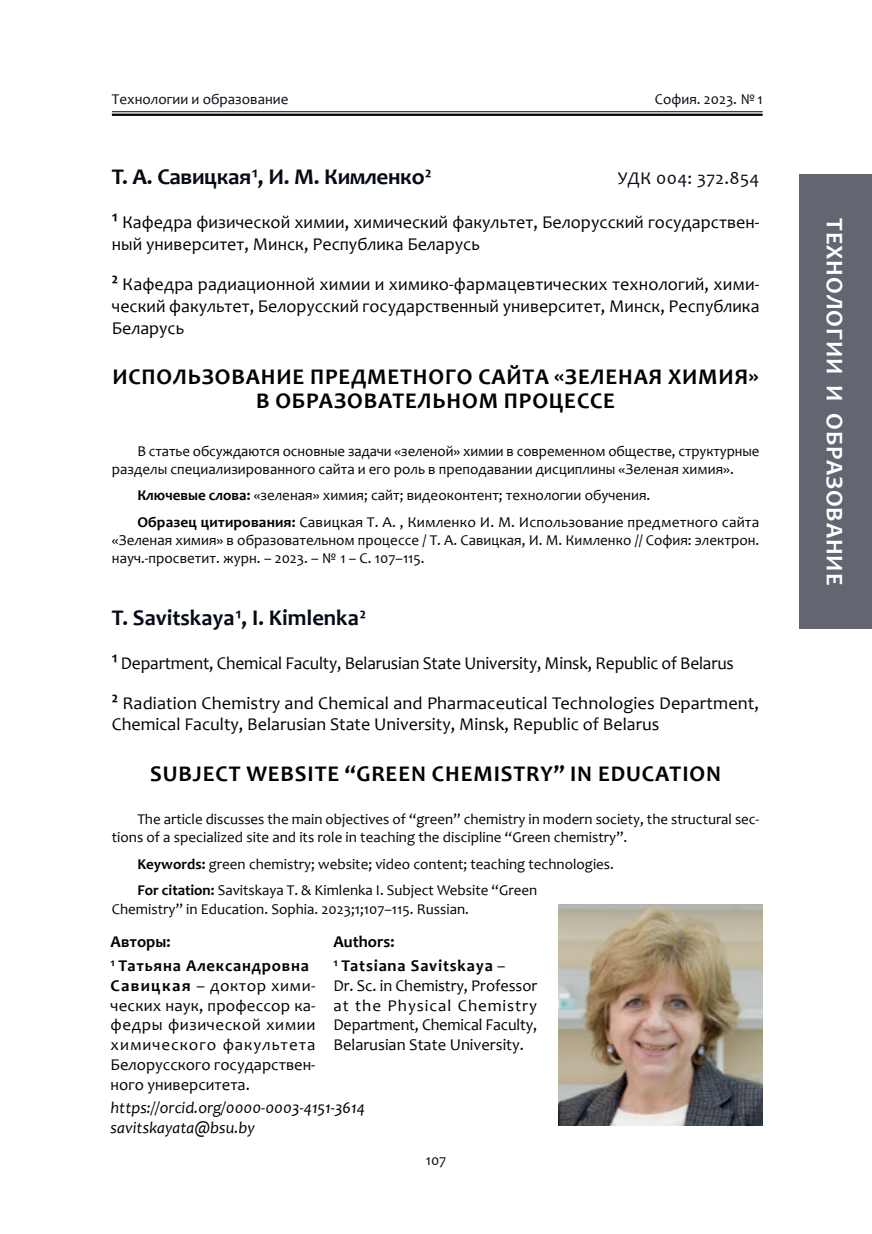
<style>
.page{position:relative;width:872px;height:1234px;background:#fff}
.page>*{position:absolute;margin:0;border:0;box-sizing:border-box;transform-origin:0 0}
.t1{font:700 24px "Candara";letter-spacing:.04em;color:#fff}
.t2{font:700 22.5px/24px "Candara";letter-spacing:.04em;color:#000206;text-align:center}
.t3{font:700 22.5px "Candara";color:#050b16}
.t4{font:18px/21.6px "Candara";color:#000206}
.t5{font:18px "Candara";letter-spacing:.02em;color:#050b16}
.t6{font:16.5px/19.8px "Candara";color:#000206;text-align:justify}
.t7{font:700 16.5px/24px "Candara";letter-spacing:.05em;color:#000206}
.t8{font:italic 16.5px/19.8px "Candara";color:#000206}
.t9{font:15px/18px "Candara";color:#000206}
.t10{font:15px "Candara";color:#050b16}
.s1{font-weight:700;font-size:22.5px;color:#050b16}
.s2{font-weight:700}
.s3{font-weight:400}
</style>
<div class="page">
<div style="left:799px;top:174px;width:73px;height:454px;background:#636670"></div>
<hr style="left:112px;top:111px;width:650px;height:1px;background:#000206">
<hr style="left:112px;top:114px;width:650px;height:2px;background:#000206">
<img style="left:558px;top:904px;width:204px;height:221px">
<p class="t10" style="left:112px;top:90px;width:178px">Технологии и образование</p>
<p class="t10" style="left:655px;top:90px;width:109px">София. 2023. №1</p>
<h2 class="t3" style="left:112px;top:163px;width:321px">Т. А. Савицкая¹, И. М. Кимленко²</h2>
<p class="t5" style="left:618px;top:167px;width:143px">УДК 004: 372.854</p>
<p class="t4" style="left:112px;top:211px;width:649px"><span class="s1">¹</span> Кафедра физической химии, химический факультет, Белорусский государствен&shy;ный университет, Минск, Республика Беларусь</p>
<p class="t4" style="left:112px;top:273px;width:649px;text-align:justify"><span class="s1">²</span> Кафедра радиационной химии и химико-фармацевтических технологий, хими&shy;ческий факультет, Белорусский государственный университет, Минск, Республика Беларусь</p>
<h2 class="t2" style="left:112px;top:364px;width:648px">ИСПОЛЬЗОВАНИЕ ПРЕДМЕТНОГО САЙТА «ЗЕЛЕНАЯ ХИМИЯ»<br>В ОБРАЗОВАТЕЛЬНОМ ПРОЦЕССЕ</h2>
<p class="t9" style="left:112px;top:442px;width:649px;text-indent:26px">В статье обсуждаются основные задачи «зеленой» химии в современном обществе, структурные разделы специализированного сайта и его роль в преподавании дисциплины «Зеленая химия».</p>
<p class="t9" style="left:137px;top:482px;width:623px;line-height:26.5px"><span class="s2">Ключевые слова:</span> «зеленая» химия; сайт; видеоконтент; технологии обучения.<br><span class="s2">Образец цитирования:</span> Савицкая Т. А. , Кимленко И. М. Использование предметного сайта</p>
<p class="t9" style="left:112px;top:531px;width:649px">«Зеленая химия» в образовательном процессе / Т. А. Савицкая, И. М. Кимленко // София: электрон. науч.-просветит. журн. – 2023. – № 1 – С. 107–115.</p>
<h2 class="t3" style="left:112px;top:603px;width:255px">T. Savitskaya¹, I. Kimlenka²</h2>
<p class="t4" style="left:112px;top:643px;width:649px;line-height:39.5px"><span class="s1">¹</span> Department, Chemical Faculty, Belarusian State University, Minsk, Republic of Belarus<br><span class="s1">²</span> Radiation Chemistry and Chemical and Pharmaceutical Technologies Department,</p>
<p class="t4" style="left:112px;top:713px;width:549px">Chemical Faculty, Belarusian State University, Minsk, Republic of Belarus</p>
<h2 class="t2" style="left:150px;top:761px;width:572px">SUBJECT WEBSITE “GREEN CHEMISTRY” IN EDUCATION</h2>
<p class="t9" style="left:112px;top:810px;width:649px;text-indent:26px">The article discusses the main objectives of “green” chemistry in modern society, the structural sec&shy;tions of a specialized site and its role in teaching the discipline “Green chemistry”.</p>
<p class="t9" style="left:137px;top:850px;width:478px;line-height:26.5px"><span class="s2">Keywords:</span> green chemistry; website; video content; teaching technologies.<br><span class="s2">For citation:</span> Savitskaya T. &amp; Kimlenka I. Subject Website “Green</p>
<p class="t9" style="left:112px;top:899px;width:359px">Chemistry” in Education. Sophia. 2023;1;107–115. Russian.</p>
<p class="t7" style="left:111px;top:929px;width:200px">Авторы:<br>¹ Татьяна Александровна</p>
<p class="t6" style="left:111px;top:975px;width:206px"><span class="s2">Савицкая</span> – доктор хими&shy;ческих наук, профессор ка&shy;федры физической химии химического факультета Белорусского государствен&shy;ного университета.</p>
<p class="t7" style="left:333px;top:929px;width:173px">Authors:<br>¹ Tatsiana Savitskaya <span class="s3">–</span></p>
<p class="t6" style="left:333px;top:975px;width:205px">Dr. Sc. in Chemistry, Professor at the Physical Chemistry Department, Chemical Faculty, Belarusian State University.</p>
<p class="t8" style="left:111px;top:1097px;width:256px">https://orcid.org/0000-0003-4151-3614 savitskayata@bsu.by</p>
<p class="t10" style="left:426px;top:1150px;width:22px">107</p>
<h1 class="t1" style="left:849px;top:218px;width:368px;rotate:90deg">ТЕХНОЛОГИИ И ОБРАЗОВАНИЕ</h1>
</div>
